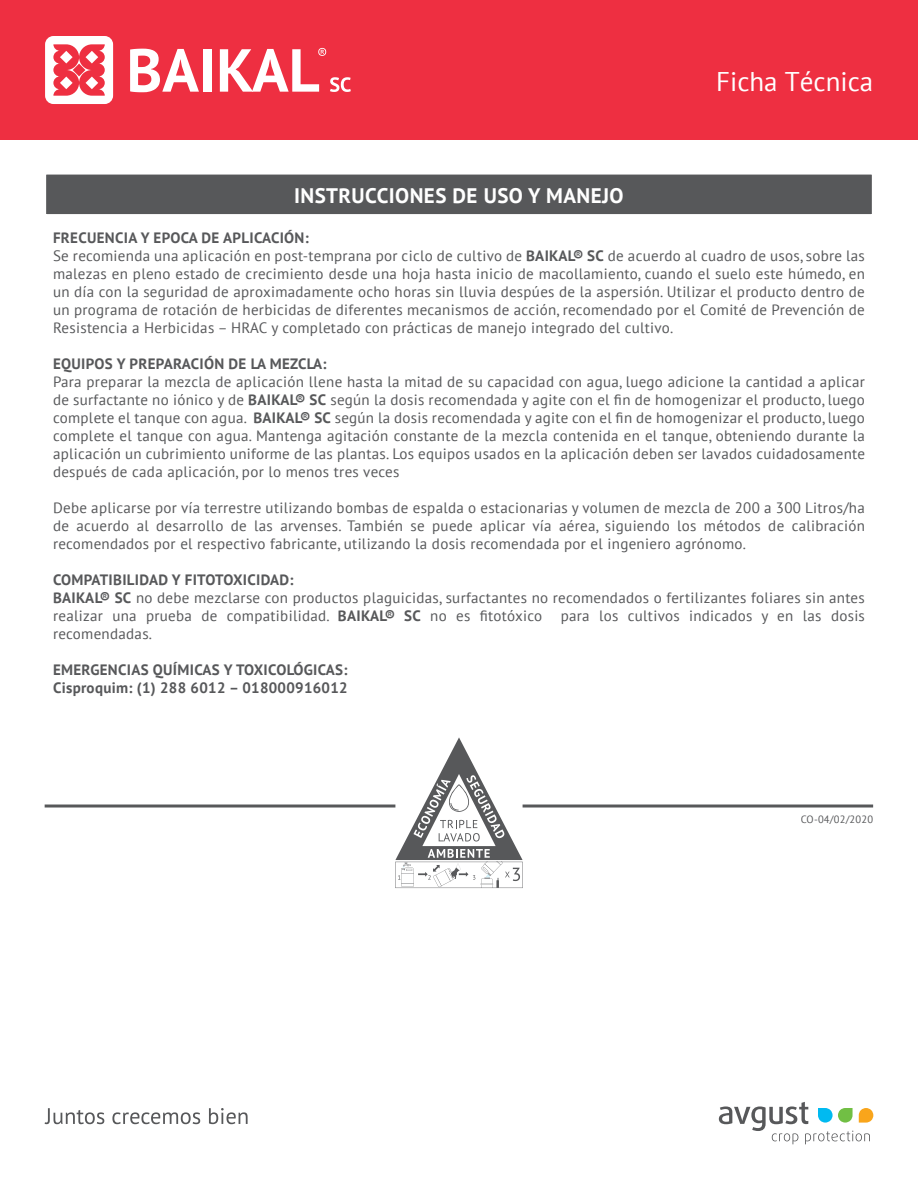
<style>
.page{position:relative;width:918px;height:1188px;background:#fff}
.page>*{position:absolute;margin:0;border:0;box-sizing:border-box;transform-origin:0 0}
.t1{font:27px "PT Sans";color:#fff}
.t2{font:700 21px "PT Sans";letter-spacing:.02em;color:#fff}
.t3{font:15px/18px "PT Sans";letter-spacing:.02em;color:#57585a}
.t4{font:700 15px/18px "PT Sans";letter-spacing:.02em;color:#57585a}
.t5{font:10.5px "PT Sans";letter-spacing:.02em;color:#57585a}
.s1{font-weight:700}
</style>
<div class="page">
<svg style="left:395px;top:737px;width:128px;height:151px"></svg>
<div style="left:0;top:0;width:918px;height:139px;background:#ee2f41"></div>
<div style="left:46px;top:174px;width:826px;height:41px;background:#57585a"></div>
<svg style="left:719px;top:1102px;width:154px;height:42px"></svg>
<svg style="left:45px;top:1108px;width:59px;height:16px"></svg>
<svg style="left:112px;top:1112px;width:88px;height:12px"></svg>
<svg style="left:209px;top:1108px;width:39px;height:16px"></svg>
<hr style="left:45px;top:805px;width:350px;height:3px;background:#57585a">
<hr style="left:523px;top:805px;width:350px;height:3px;background:#57585a">
<svg style="left:45px;top:36px;width:68px;height:68px"></svg>
<svg style="left:130px;top:49px;width:69px;height:43px"></svg>
<div style="left:203px;top:49px;width:9px;height:43px;background:#fff"></div>
<svg style="left:220px;top:48px;width:131px;height:44px"></svg>
<h2 class="t2" style="left:294px;top:181px;width:331px">INSTRUCCIONES DE USO Y MANEJO</h2>
<h1 class="t1" style="left:716px;top:64px;width:159px">Ficha Técnica</h1>
<p class="t3" style="left:53px;top:229px;width:813px"><span class="s1">FRECUENCIA Y EPOCA DE APLICACIÓN:<br></span>Se recomienda una aplicación en post-temprana por ciclo de cultivo de <span class="s1">BAIKAL® SC</span> de acuerdo al cuadro de usos, sobre las malezas en pleno estado de crecimiento desde una hoja hasta inicio de macollamiento, cuando el suelo este húmedo, en un día con la seguridad de aproximadamente ocho horas sin lluvia despúes de la aspersión. Utilizar el producto dentro de un programa de rotación de herbicidas de diferentes mecanismos de acción, recomendado por el Comité de Prevención de Resistencia a Herbicidas – HRAC y completado con prácticas de manejo integrado del cultivo.</p>
<p class="t4" style="left:53px;top:355px;width:275px">EQUIPOS Y PREPARACIÓN DE LA MEZCLA:</p>
<p class="t3" style="left:53px;top:373px;width:814px;text-align:justify">Para preparar la mezcla de aplicación llene hasta la mitad de su capacidad con agua, luego adicione la cantidad a aplicar de surfactante no iónico y de <span class="s1">BAIKAL® SC</span> según la dosis recomendada y agite con el fin de homogenizar el producto, luego complete el tanque con agua. <span class="s1">BAIKAL® SC</span> según la dosis recomendada y agite con el fin de homogenizar el producto, luego complete el tanque con agua. Mantenga agitación constante de la mezcla contenida en el tanque, obteniendo durante la aplicación un cubrimiento uniforme de las plantas. Los equipos usados en la aplicación deben ser lavados cuidadosamente después de cada aplicación, por lo menos tres veces</p>
<p class="t3" style="left:53px;top:499px;width:813px;text-align:justify">Debe aplicarse por vía terrestre utilizando bombas de espalda o estacionarias y volumen de mezcla de 200 a 300 Litros/ha de acuerdo al desarrollo de las arvenses. También se puede aplicar vía aérea, siguiendo los métodos de calibración recomendados por el respectivo fabricante, utilizando la dosis recomendada por el ingeniero agrónomo.</p>
<p class="t3" style="left:53px;top:571px;width:813px"><span class="s1">COMPATIBILIDAD Y FITOTOXICIDAD:<br>BAIKAL® SC</span> no debe mezclarse con productos plaguicidas, surfactantes no recomendados o fertilizantes foliares sin antes realizar una prueba de compatibilidad. <span class="s1">BAIKAL® SC</span> no es fitotóxico para los cultivos indicados y en las dosis recomendadas.</p>
<p class="t4" style="left:53px;top:661px;width:296px">EMERGENCIAS QUÍMICAS Y TOXICOLÓGICAS:<br>Cisproquim: (1) 288 6012 – 018000916012</p>
<p class="t5" style="left:801px;top:813px;width:74px">CO-04/02/2020</p>
</div>
